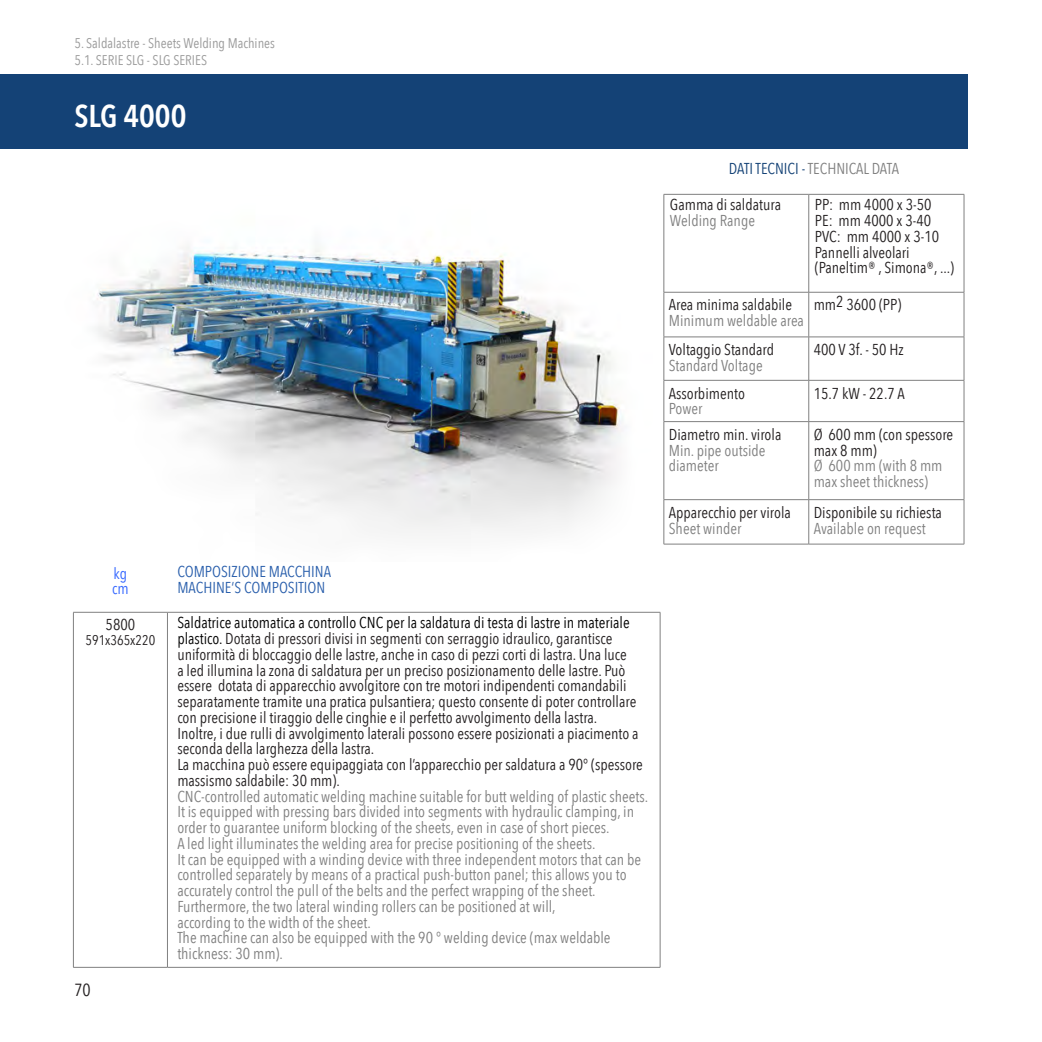
<style>
.page{position:relative;width:1042px;height:1042px;background:#fff}
.page>*{position:absolute;margin:0;border:0;box-sizing:border-box;transform-origin:0 0}
.t1{font:600 31.5px "Avenir Next Condensed";color:#fff}
.t2{font:17.5px "Avenir Next Condensed";color:#231f20}
.t3{font:15.75px/15.8px "Avenir Next Condensed";color:#231f20}
.t4{font:15.75px/15.8px "Avenir Next Condensed";color:#808080}
.t5{font:15.75px/15.8px "Avenir Next Condensed";color:#2a5fac}
.t6{font:15.75px/15.8px "Avenir Next Condensed";color:#36f}
.t7{font:14px/16.8px "Avenir Next Condensed";color:#999}
.t8{font:14px "Avenir Next Condensed";color:#231f20}
.s1{color:#000}
.s2{color:#144276}
</style>
<div class="page">
<div style="left:0;top:74px;width:967px;height:75px;background:#144276"></div>
<hr style="left:663px;top:292px;width:1px;height:45px;background:#808080">
<hr style="left:808px;top:292px;width:1px;height:45px;background:#808080">
<hr style="left:963px;top:292px;width:1px;height:45px;background:#808080">
<hr style="left:663px;top:337px;width:146px;height:1px;background:#808080">
<hr style="left:663px;top:337px;width:1px;height:43px;background:#808080">
<hr style="left:809px;top:337px;width:155px;height:1px;background:#808080">
<hr style="left:808px;top:337px;width:1px;height:43px;background:#808080">
<hr style="left:963px;top:337px;width:1px;height:43px;background:#808080">
<hr style="left:663px;top:380px;width:146px;height:1px;background:#808080">
<hr style="left:663px;top:380px;width:1px;height:41px;background:#808080">
<hr style="left:809px;top:380px;width:155px;height:1px;background:#808080">
<hr style="left:808px;top:380px;width:1px;height:41px;background:#808080">
<hr style="left:963px;top:380px;width:1px;height:41px;background:#808080">
<hr style="left:663px;top:421px;width:146px;height:1px;background:#808080">
<hr style="left:663px;top:422px;width:1px;height:77px;background:#808080">
<hr style="left:809px;top:421px;width:155px;height:1px;background:#808080">
<hr style="left:808px;top:422px;width:1px;height:77px;background:#808080">
<hr style="left:963px;top:422px;width:1px;height:77px;background:#808080">
<hr style="left:663px;top:499px;width:146px;height:1px;background:#808080">
<hr style="left:663px;top:500px;width:1px;height:44px;background:#808080">
<hr style="left:809px;top:499px;width:155px;height:1px;background:#808080">
<hr style="left:808px;top:500px;width:1px;height:44px;background:#808080">
<hr style="left:963px;top:500px;width:1px;height:44px;background:#808080">
<hr style="left:663px;top:544px;width:146px;height:1px;background:#808080">
<hr style="left:809px;top:544px;width:155px;height:1px;background:#808080">
<hr style="left:663px;top:194px;width:146px;height:1px;background:#808080">
<hr style="left:663px;top:195px;width:1px;height:97px;background:#808080">
<hr style="left:809px;top:194px;width:155px;height:1px;background:#808080">
<hr style="left:808px;top:195px;width:1px;height:97px;background:#808080">
<hr style="left:963px;top:195px;width:1px;height:97px;background:#808080">
<hr style="left:663px;top:292px;width:146px;height:1px;background:#808080">
<hr style="left:809px;top:292px;width:155px;height:1px;background:#808080">
<hr style="left:73px;top:612px;width:1px;height:355px;background:#808080">
<hr style="left:167px;top:612px;width:1px;height:355px;background:#808080">
<hr style="left:660px;top:612px;width:1px;height:355px;background:#808080">
<hr style="left:73px;top:967px;width:94px;height:1px;background:#808080">
<hr style="left:167px;top:967px;width:493px;height:1px;background:#808080">
<hr style="left:73px;top:612px;width:94px;height:1px;background:#808080">
<hr style="left:167px;top:612px;width:493px;height:1px;background:#808080">
<img style="left:96px;top:246px;width:527px;height:287px">
<p class="t7" style="left:74px;top:34px;width:202px">5. Saldalastre - Sheets Welding Machines<br>5.1. SERIE SLG - SLG SERIES</p>
<h1 class="t1" style="left:74px;top:89px;width:114px">SLG 4000</h1>
<p class="t6" style="left:112px;top:564px;width:18px">kg cm</p>
<p class="t5" style="left:177px;top:563px;width:155px">COMPOSIZIONE MACCHINA<br>MACHINE’S COMPOSITION</p>
<p class="t3" style="left:106px;top:615px;width:31px">5800</p>
<p class="t8" style="left:86px;top:628px;width:71px">591x365x220</p>
<p class="t3" style="left:177px;top:614px;width:467px"><span class="s1">Saldatrice automatica a controllo CNC per la saldatura di testa di lastre in materiale plastico.</span> Dotata di pressori divisi in segmenti con serraggio idraulico, garantisce uniformità di bloccaggio delle lastre, anche in caso di pezzi corti di lastra. Una luce<br>a led illumina la zona di saldatura per un preciso posizionamento delle lastre. Può essere dotata di apparecchio avvolgitore con tre motori indipendenti comandabili separatamente tramite una pratica pulsantiera; questo consente di poter controllare con precisione il tiraggio delle cinghie e il perfetto avvolgimento della lastra.<br>Inoltre, i due rulli di avvolgimento laterali possono essere posizionati a piacimento a seconda della larghezza della lastra.<br>La macchina può essere equipaggiata con l’apparecchio per saldatura a 90° (spessore massismo saldabile: 30 mm).</p>
<p class="t4" style="left:177px;top:787px;width:472px">CNC-controlled automatic welding machine suitable for butt welding of plastic sheets.<br>It is equipped with pressing bars divided into segments with hydraulic clamping, in order to guarantee uniform blocking of the sheets, even in case of short pieces.<br>A led light illuminates the welding area for precise positioning of the sheets.<br>It can be equipped with a winding device with three independent motors that can be controlled separately by means of a practical push-button panel; this allows you to accurately control the pull of the belts and the perfect wrapping of the sheet.<br>Furthermore, the two lateral winding rollers can be positioned at will,<br>according to the width of the sheet.<br>The machine can also be equipped with the 90 ° welding device (max weldable thickness: 30 mm).</p>
<p class="t2" style="left:74px;top:975px;width:18px">70</p>
<p class="t4" style="left:729px;top:160px;width:172px"><span class="s2">DATI TECNICI -</span> TECHNICAL DATA</p>
<p class="t3" style="left:670px;top:196px;width:113px">Gamma di saldatura</p>
<p class="t4" style="left:670px;top:212px;width:87px">Welding Range</p>
<p class="t3" style="left:815px;top:196px;width:141px">PP: mm 4000 x 3-50<br>PE: mm 4000 x 3-40<br>PVC: mm 4000 x 3-10<br>Pannelli alveolari (Paneltim® , Simona®, ...)</p>
<p class="t3" style="left:669px;top:296px;width:125px">Area minima saldabile</p>
<p class="t4" style="left:669px;top:312px;width:137px">Minimum weldable area</p>
<p class="t3" style="left:814px;top:296px;width:89px">mm2 3600 (PP)</p>
<p class="t3" style="left:669px;top:341px;width:107px">Voltaggio Standard</p>
<p class="t4" style="left:669px;top:357px;width:95px">Standard Voltage</p>
<p class="t3" style="left:814px;top:341px;width:92px">400 V 3f. - 50 Hz</p>
<p class="t3" style="left:669px;top:384px;width:78px">Assorbimento</p>
<p class="t4" style="left:669px;top:400px;width:35px">Power</p>
<p class="t3" style="left:814px;top:384px;width:93px">15.7 kW - 22.7 A</p>
<p class="t3" style="left:669px;top:426px;width:114px">Diametro min. virola</p>
<p class="t4" style="left:669px;top:441px;width:98px">Min. pipe outside diameter</p>
<p class="t3" style="left:814px;top:426px;width:141px">Ø 600 mm (con spessore max 8 mm)</p>
<p class="t4" style="left:814px;top:457px;width:130px">Ø 600 mm (with 8 mm max sheet thickness)</p>
<p class="t3" style="left:669px;top:504px;width:124px">Apparecchio per virola</p>
<p class="t4" style="left:669px;top:519px;width:74px">Sheet winder</p>
<p class="t3" style="left:814px;top:504px;width:130px">Disponibile su richiesta</p>
<p class="t4" style="left:814px;top:519px;width:114px">Available on request</p>
</div>
